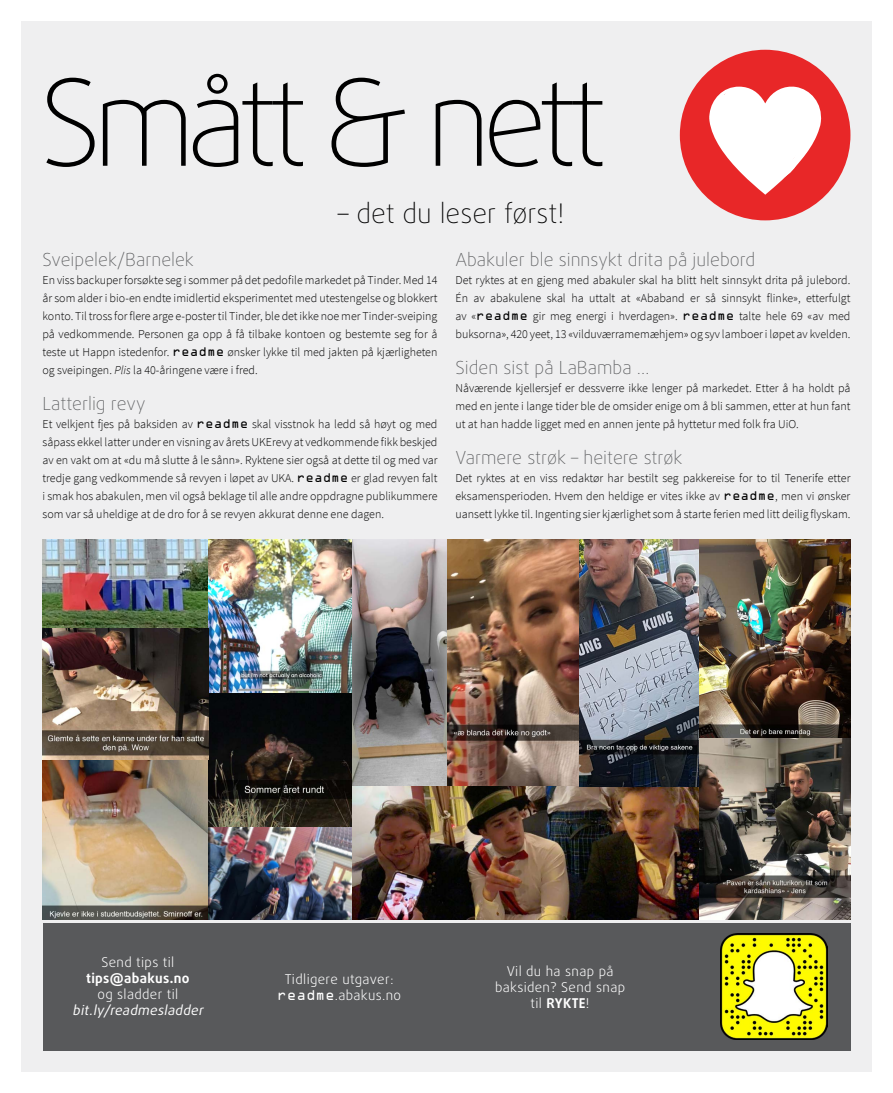
<style>
.page{position:relative;width:893px;height:1093px;background:#fff}
.page>*{position:absolute;margin:0;border:0;box-sizing:border-box;transform-origin:0 0}
.t1{font:100 120px "Daxline Pro";letter-spacing:-.08em;color:#000}
.t2{font:100 27px "Daxline Pro";color:#000}
.t3{font:100 18px "Daxline Pro";color:#58595b}
.t4{font:300 13.5px/16.2px "Daxline Pro";letter-spacing:.025em;color:#fff;text-align:center}
.t5{font:italic 13.5px "Daxline Pro";color:#fff}
.t6{font:700 13.5px "Daxline Pro";letter-spacing:.025em;color:#fff}
.t7{font:300 12px/18px "Source Sans Pro";color:#000;text-align:justify}
.s1{font-family:"OCRA Std";font-weight:400}
.s2{font-style:italic}
.s3{font-weight:700}
</style>
<div class="page">
<div style="left:21px;top:21px;width:851px;height:1050px;background:#efeff0"></div>
<div style="left:680px;top:50px;width:170px;height:170px;background:#e82728;border-radius:50%"></div>
<svg style="left:709px;top:86px;width:113px;height:109px"></svg>
<img style="left:43px;top:539px;width:309px;height:381px">
<img style="left:352px;top:539px;width:95px;height:247px">
<img style="left:447px;top:539px;width:132px;height:247px">
<img style="left:352px;top:786px;width:347px;height:134px">
<img style="left:579px;top:539px;width:120px;height:247px">
<div style="left:43px;top:923px;width:807px;height:127px;background:#58595b"></div>
<img style="left:721px;top:933px;width:106px;height:107px">
<img style="left:699px;top:539px;width:151px;height:381px">
<h1 class="t1" style="left:40px;top:43px;width:570px">Smått &amp; nett</h1>
<h2 class="t2" style="left:338px;top:196px;width:228px">– det du leser først!</h2>
<h3 class="t3" style="left:43px;top:248px;width:153px">Sveipelek/Barnelek</h3>
<p class="t7" style="left:43px;top:271px;width:396px">En viss backuper forsøkte seg i sommer på det pedofile markedet på Tinder. Med 14 år som alder i bio-en endte imidlertid eksperimentet med utestengelse og blokkert konto. Til tross for flere arge e-poster til Tinder, ble det ikke noe mer Tinder-sveiping på vedkommende. Personen ga opp å få tilbake kontoen og bestemte seg for å teste ut Happn istedenfor. <span class="s1">readme</span> ønsker lykke til med jakten på kjærligheten og sveipingen. <span class="s2">Plis</span> la 40-åringene være i fred.</p>
<h3 class="t3" style="left:43px;top:392px;width:104px">Latterlig revy</h3>
<p class="t7" style="left:43px;top:415px;width:396px">Et velkjent fjes på baksiden av <span class="s1">readme</span> skal visstnok ha ledd så høyt og med såpass ekkel latter under en visning av årets UKErevy at vedkommende fikk beskjed av en vakt om at «du må slutte å le sånn». Ryktene sier også at dette til og med var tredje gang vedkommende så revyen i løpet av UKA. <span class="s1">readme</span> er glad revyen falt i smak hos abakulen, men vil også beklage til alle andre oppdragne publikummere som var så uheldige at de dro for å se revyen akkurat denne ene dagen.</p>
<h3 class="t3" style="left:455px;top:248px;width:301px">Abakuler ble sinnsykt drita på julebord</h3>
<p class="t7" style="left:455px;top:271px;width:396px">Det ryktes at en gjeng med abakuler skal ha blitt helt sinnsykt drita på julebord.<br>Én av abakulene skal ha uttalt at «Ababand er så sinnsykt flinke», etterfulgt av «<span class="s1">readme</span> gir meg energi i hverdagen». <span class="s1">readme</span> talte hele 69 «av med buksorna», 420 yeet, 13 «vilduværramemæhjem» og syv lamboer i løpet av kvelden.</p>
<h3 class="t3" style="left:455px;top:356px;width:196px">Siden sist på LaBamba …</h3>
<p class="t7" style="left:455px;top:379px;width:396px">Nåværende kjellersjef er dessverre ikke lenger på markedet. Etter å ha holdt på med en jente i lange tider ble de omsider enige om å bli sammen, etter at hun fant ut at han hadde ligget med en annen jente på hyttetur med folk fra UiO.</p>
<h3 class="t3" style="left:455px;top:446px;width:228px">Varmere strøk – heitere strøk</h3>
<p class="t7" style="left:455px;top:469px;width:396px">Det ryktes at en viss redaktør har bestilt seg pakkereise for to til Tenerife etter eksamensperioden. Hvem den heldige er vites ikke av <span class="s1">readme</span>, men vi ønsker uansett lykke til. Ingenting sier kjærlighet som å starte ferien med litt deilig flyskam.</p>
<p class="t4" style="left:101px;top:954px;width:74px">Send tips til</p>
<p class="t6" style="left:86px;top:969px;width:105px">tips@abakus.no</p>
<p class="t4" style="left:97px;top:986px;width:82px">og sladder til</p>
<p class="t5" style="left:73px;top:1001px;width:135px">bit.ly/readmesladder</p>
<p class="t4" style="left:277px;top:971px;width:125px">Tidligere utgaver: <span class="s1">readme</span>.abakus.no</p>
<p class="t4" style="left:495px;top:963px;width:132px">Vil du ha snap på baksiden? Send snap til <span class="s3">RYKTE</span>!</p>
</div>
